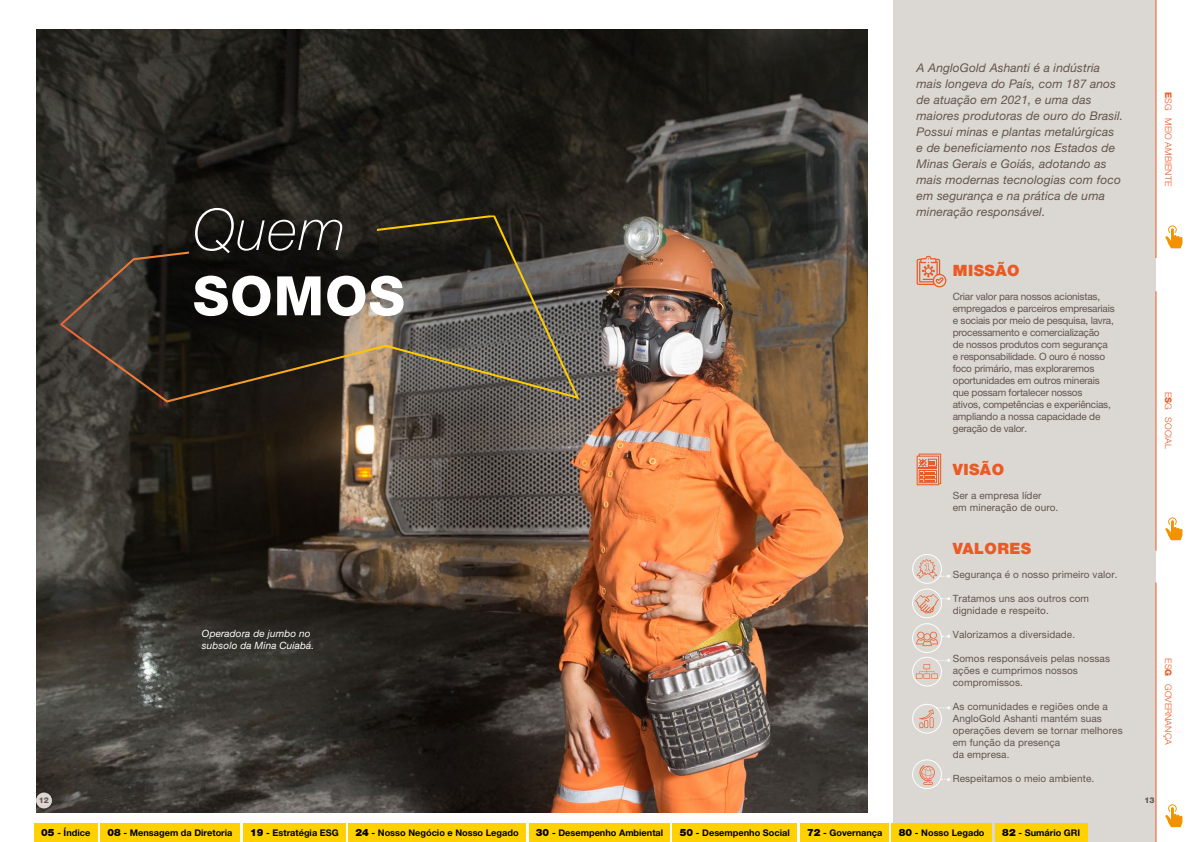
<style>
.page{position:relative;width:1191px;height:842px;background:#fff}
.page>*{position:absolute;margin:0;border:0;box-sizing:border-box;transform-origin:0 0}
.t1{font:italic 100 57.5px "Helvetica Neue LT Pro";color:#fff}
.t2{font:800 54.4px "Helvetica Neue LT Pro";letter-spacing:.02em;color:#fff}
.t3{font:900 15.6px "Helvetica Neue LT Pro";letter-spacing:.03em;color:#eb5924}
.t4{font:italic 12px/16px "Helvetica Neue LT Pro";letter-spacing:.01em;color:#63544d}
.t5{font:10px/12px "Helvetica Neue LT Pro";letter-spacing:-.02em;color:#63544d}
.t6{font:10px/12px "Helvetica Neue LT Pro";letter-spacing:.01em;color:#63544d}
.t7{font:italic 10px/12px "Helvetica Neue LT Pro";letter-spacing:.01em;color:#fff}
.t8{font:700 9.2px "Helvetica Neue LT Pro";color:#000}
.t9{font:300 9px "Helvetica Neue LT Pro";letter-spacing:.005em;color:#eb5924}
.t10{font:800 8px "Helvetica Neue LT Pro";color:#63544d}
.s1{font-weight:900;font-size:10px}
.s2{font-weight:800}
</style>
<div class="page">
<img style="left:36px;top:30px;width:831px;height:782px">
<div style="left:36px;top:792px;width:16px;height:16px;background:#dbd6d4;border-radius:50%"></div>
<svg style="left:60px;top:215px;width:519px;height:188px;background:#443f36"></svg>
<img style="left:189px;top:181px;width:187px;height:137px">
<div style="left:893px;top:0;width:262px;height:842px;background:#dbd7d3"></div>
<svg style="left:916px;top:255px;width:30px;height:33px"></svg>
<svg style="left:916px;top:454px;width:25px;height:31px"></svg>
<hr style="left:1155px;top:0;width:1px;height:258px;background:#eb5924">
<hr style="left:1155px;top:583px;width:1px;height:259px;background:#eb5924">
<hr style="left:1155px;top:291px;width:1px;height:260px;background:#eb5924">
<div style="left:912px;top:554px;width:29px;height:29px;border:1px solid #fff;border-radius:50%"></div>
<div style="left:912px;top:623px;width:29px;height:30px;border:1px solid #fff;border-radius:50%"></div>
<div style="left:912px;top:704px;width:29px;height:29px;border:1px solid #fff;border-radius:50%"></div>
<div style="left:912px;top:589px;width:29px;height:29px;border:1px solid #fff;border-radius:50%"></div>
<div style="left:912px;top:657px;width:29px;height:29px;border:1px solid #fff;border-radius:50%"></div>
<div style="left:912px;top:760px;width:29px;height:29px;border:1px solid #fff;border-radius:50%"></div>
<svg style="left:919px;top:765px;width:16px;height:20px"></svg>
<svg style="left:916px;top:559px;width:34px;height:20px"></svg>
<svg style="left:915px;top:594px;width:35px;height:20px"></svg>
<svg style="left:916px;top:632px;width:34px;height:14px"></svg>
<svg style="left:916px;top:659px;width:34px;height:20px"></svg>
<svg style="left:919px;top:707px;width:31px;height:21px"></svg>
<svg style="left:941px;top:778px;width:9px;height:3px"></svg>
<svg style="left:1165px;top:225px;width:17px;height:23px"></svg>
<svg style="left:1165px;top:517px;width:17px;height:23px"></svg>
<svg style="left:1165px;top:804px;width:17px;height:23px"></svg>
<div style="left:34px;top:823px;width:63px;height:19px;background:#ffd100"></div>
<div style="left:100px;top:823px;width:140px;height:19px;background:#ffd100"></div>
<div style="left:529px;top:823px;width:141px;height:19px;background:#ffd100"></div>
<div style="left:672px;top:823px;width:125px;height:19px;background:#ffd100"></div>
<div style="left:800px;top:823px;width:88px;height:19px;background:#ffd100"></div>
<div style="left:891px;top:823px;width:101px;height:19px;background:#ffd100"></div>
<div style="left:995px;top:823px;width:92px;height:19px;background:#ffd100"></div>
<div style="left:243px;top:823px;width:102px;height:19px;background:#ffd100"></div>
<div style="left:348px;top:823px;width:178px;height:19px;background:#ffd100"></div>
<p class="t10" style="left:39px;top:796px;width:12px">12</p>
<h1 class="t1" style="left:193px;top:197px;width:153px">Quem</h1>
<h2 class="t2" style="left:193px;top:264px;width:213px">SOMOS</h2>
<p class="t7" style="left:202px;top:627px;width:114px">Operadora de jumbo no subsolo da Mina Cuiabá.</p>
<p class="t4" style="left:916px;top:60px;width:208px">A AngloGold Ashanti é a indústria mais longeva do País, com 187 anos de atuação em 2021, e uma das maiores produtoras de ouro do Brasil.<br>Possui minas e plantas metalúrgicas e de beneficiamento nos Estados de<br>Minas Gerais e Goiás, adotando as mais modernas tecnologias com foco em segurança e na prática de uma mineração responsável.</p>
<h3 class="t3" style="left:952px;top:262px;width:68px">MISSÃO</h3>
<p class="t5" style="left:952px;top:291px;width:163px">Criar valor para nossos acionistas, empregados e parceiros empresariais e sociais por meio de pesquisa, lavra, processamento e comercialização<br>de nossos produtos com segurança e responsabilidade. O ouro é nosso foco primário, mas exploraremos oportunidades em outros minerais que possam fortalecer nossos<br>ativos, competências e experiências, ampliando a nossa capacidade de geração de valor.</p>
<h3 class="t3" style="left:952px;top:460px;width:53px">VISÃO</h3>
<p class="t6" style="left:952px;top:489px;width:107px">Ser a empresa líder<br>em mineração de ouro.</p>
<h3 class="t3" style="left:952px;top:539px;width:80px">VALORES</h3>
<p class="t6" style="left:952px;top:568px;width:166px">Segurança é o nosso primeiro valor.</p>
<p class="t6" style="left:952px;top:592px;width:138px">Tratamos uns aos outros com dignidade e respeito.</p>
<p class="t6" style="left:952px;top:628px;width:124px">Valorizamos a diversidade.</p>
<p class="t6" style="left:952px;top:652px;width:159px">Somos responsáveis pelas nossas ações e cumprimos nossos compromissos.</p>
<p class="t6" style="left:952px;top:700px;width:171px">As comunidades e regiões onde a<br>AngloGold Ashanti mantém suas operações devem se tornar melhores em função da presença<br>da empresa.</p>
<p class="t6" style="left:952px;top:772px;width:143px">Respeitamos o meio ambiente.</p>
<p class="t8" style="left:41px;top:827px;width:51px"><span class="s1">05</span> - Índice</p>
<p class="t8" style="left:107px;top:827px;width:127px"><span class="s1">08</span> - Mensagem da Diretoria</p>
<p class="t8" style="left:250px;top:827px;width:90px"><span class="s1">19</span> - Estratégia ESG</p>
<p class="t8" style="left:355px;top:827px;width:165px"><span class="s1">24</span> - Nosso Negócio e Nosso Legado</p>
<p class="t8" style="left:536px;top:827px;width:129px"><span class="s1">30</span> - Desempenho Ambiental</p>
<p class="t8" style="left:680px;top:827px;width:111px"><span class="s1">50</span> - Desempenho Social</p>
<p class="t8" style="left:807px;top:827px;width:77px"><span class="s1">72</span> - Governança</p>
<p class="t8" style="left:898px;top:827px;width:87px"><span class="s1">80</span> - Nosso Legado</p>
<p class="t8" style="left:1002px;top:827px;width:79px"><span class="s1">82</span> - Sumário GRI</p>
<p class="t9" style="left:1174px;top:92px;width:96px;rotate:90deg"><span class="s2">E</span>SG MEIO AMBIENTE</p>
<p class="t9" style="left:1174px;top:392px;width:59px;rotate:90deg">E<span class="s2">S</span>G SOCIAL</p>
<p class="t9" style="left:1174px;top:658px;width:88px;rotate:90deg">ES<span class="s2">G</span> GOVERNANÇA</p>
<p class="t10" style="left:1144px;top:796px;width:12px">13</p>
</div>
